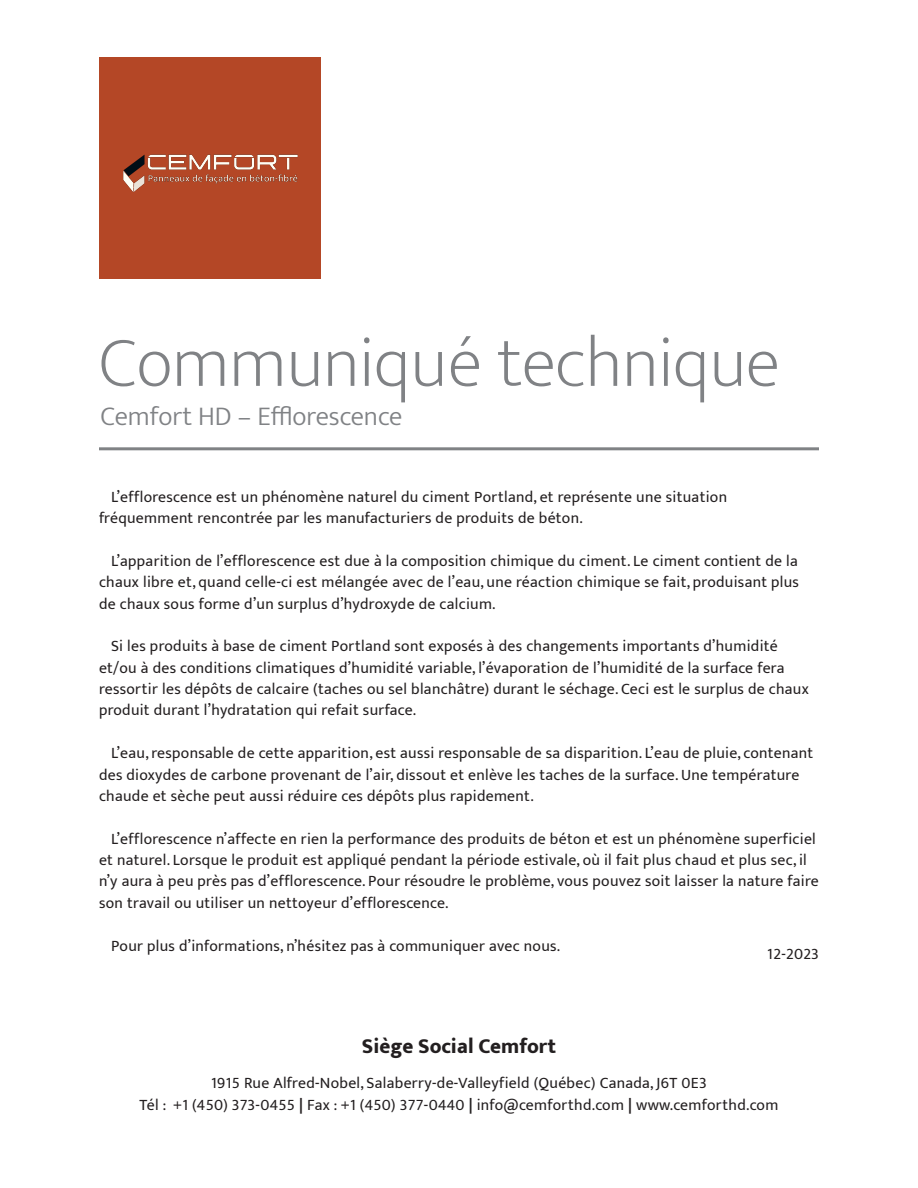
<style>
.page{position:relative;width:918px;height:1188px;background:#fff}
.page>*{position:absolute;margin:0;border:0;box-sizing:border-box;transform-origin:0 0}
.t1{font:200 72px "Mukta Vaani";letter-spacing:-.01em;color:#808285}
.t2{font:300 27px "Mukta Vaani";color:#808285}
.t3{font:800 21px "Mukta Vaani";color:#231f20}
.ParagrapheStyle{font:15.75px/21.3px "Mukta Vaani";letter-spacing:.02em;color:#231f20}
.FORMAL{font:15.75px "Mukta Vaani";letter-spacing:.02em;color:#231f20}
.s1{font-weight:800}
</style>
<div class="page">
<hr style="left:99px;top:447px;width:720px;height:3px;background:#808285">
<div style="left:99px;top:57px;width:222px;height:222px;background:#b44726"></div>
<h1 class="t1" style="left:99px;top:319px;width:682px">Communiqué technique</h1>
<p class="t2" style="left:100px;top:400px;width:303px">Cemfort HD – Efflorescence</p>
<p class="ParagrapheStyle" style="left:99px;top:488px;width:630px;text-indent:12px">L’efflorescence est un phénomène naturel du ciment Portland, et représente une situation fréquemment rencontrée par les manufacturiers de produits de béton.</p>
<p class="ParagrapheStyle" style="left:99px;top:552px;width:702px;text-align:justify;text-indent:12px">L’apparition de l’efflorescence est due à la composition chimique du ciment. Le ciment contient de la chaux libre et, quand celle-ci est mélangée avec de l’eau, une réaction chimique se fait, produisant plus de chaux sous forme d’un surplus d’hydroxyde de calcium.</p>
<p class="ParagrapheStyle" style="left:99px;top:637px;width:711px;text-indent:12px">Si les produits à base de ciment Portland sont exposés à des changements importants d’humidité et/ou à des conditions climatiques d’humidité variable, l’évaporation de l’humidité de la surface fera ressortir les dépôts de calcaire (taches ou sel blanchâtre) durant le séchage. Ceci est le surplus de chaux produit durant l’hydratation qui refait surface.</p>
<p class="ParagrapheStyle" style="left:99px;top:744px;width:716px;text-indent:12px">L’eau, responsable de cette apparition, est aussi responsable de sa disparition. L’eau de pluie, contenant des dioxydes de carbone provenant de l’air, dissout et enlève les taches de la surface. Une température chaude et sèche peut aussi réduire ces dépôts plus rapidement.</p>
<p class="ParagrapheStyle" style="left:99px;top:830px;width:721px;text-indent:12px">L’efflorescence n’affecte en rien la performance des produits de béton et est un phénomène superficiel et naturel. Lorsque le produit est appliqué pendant la période estivale, où il fait plus chaud et plus sec, il n’y aura à peu près pas d’efflorescence. Pour résoudre le problème, vous pouvez soit laisser la nature faire son travail ou utiliser un nettoyeur d’efflorescence.</p>
<p class="ParagrapheStyle" style="left:111px;top:936px;width:451px">Pour plus d’informations, n’hésitez pas à communiquer avec nous.</p>
<p class="FORMAL" style="left:767px;top:944px;width:53px">12-2023</p>
<h3 class="t3" style="left:362px;top:1034px;width:196px">Siège Social Cemfort</h3>
<p class="ParagrapheStyle" style="left:140px;top:1074px;width:640px;text-align:center">1915 Rue Alfred-Nobel, Salaberry-de-Valleyfield (Québec) Canada, J6T 0E3<br>Tél : +1 (450) 373-0455 <span class="s1">|</span> Fax : +1 (450) 377-0440 <span class="s1">|</span> info@cemforthd.com <span class="s1">|</span> www.cemforthd.com</p>
</div>
